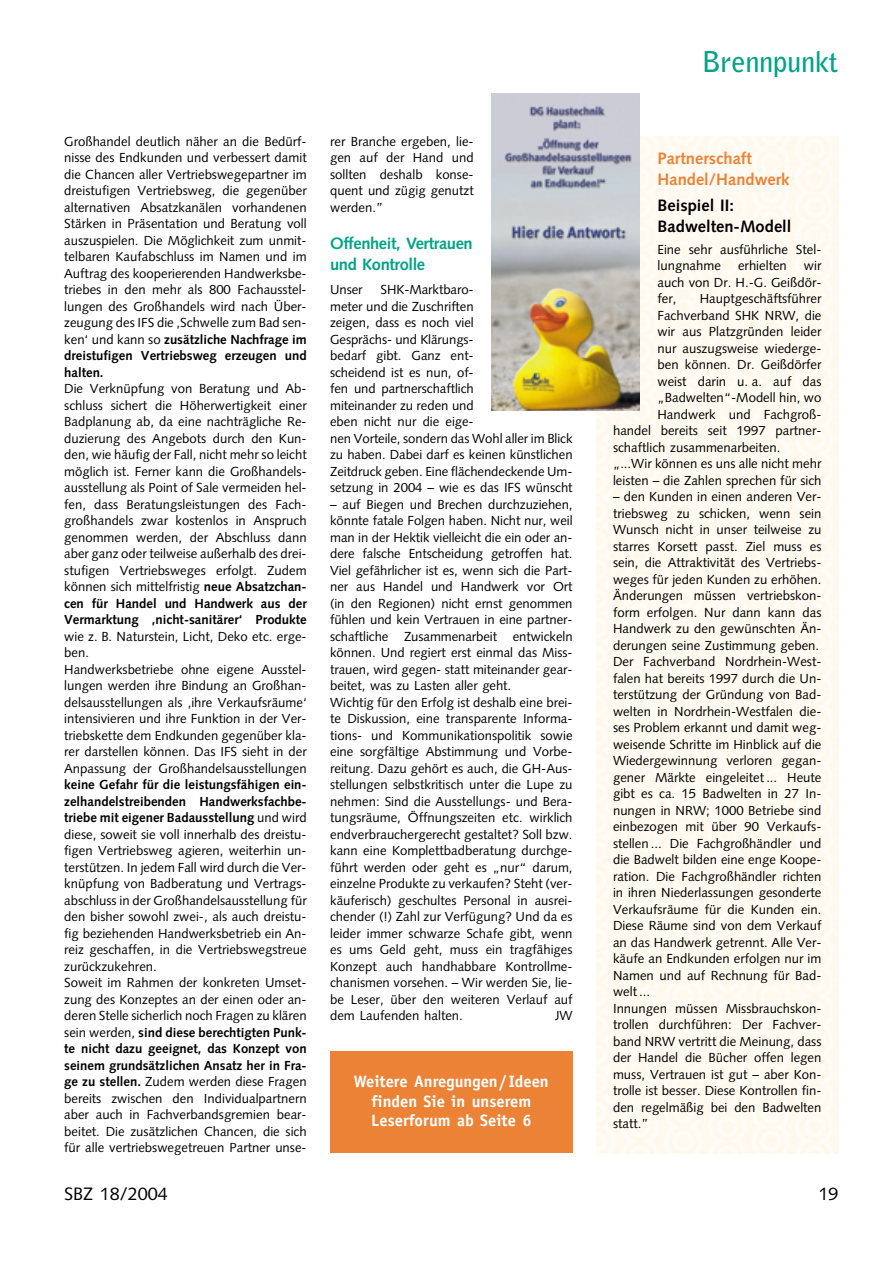
<style>
.page{position:relative;width:893px;height:1263px;background:#fff}
.page>*{position:absolute;margin:0;border:0;box-sizing:border-box;transform-origin:0 0}
.t1{font:700 28.5px "Bell Gothic";letter-spacing:-.01em;color:#00a286}
.t2{font:18px "Syntax";color:#000}
.t3{font:700 16.5px/19.5px "Officina Sans";color:#fff;text-align:center}
.t4{font:700 16.5px/21px "Syntax";letter-spacing:-.02em;color:#00a286}
.t5{font:700 16.5px/21px "Syntax";color:#ec8236}
.t6{font:700 16.5px/21px "Syntax";color:#000}
.t7{font:13.2px/16.5px "Syntax";color:#000}
.s1{font-weight:700}
</style>
<div class="page">
<div style="left:596px;top:136px;width:242px;height:530px;background:#fef9f0"></div>
<img style="left:491px;top:93px;width:148px;height:317px">
<div style="left:330px;top:1052px;width:242px;height:101px;background:#ec8236"></div>
<p class="t7" style="left:64px;top:134px;width:244px;text-align:justify">Großhandel deutlich näher an die Bedürf&shy;nisse des Endkunden und verbessert damit die Chancen aller Vertriebswegepartner im dreistufigen Vertriebsweg, die gegenüber alternativen Absatzkanälen vorhandenen Stärken in Präsentation und Beratung voll auszuspielen. Die Möglichkeit zum unmit&shy;telbaren Kaufabschluss im Namen und im Auftrag des kooperierenden Handwerksbe&shy;triebes in den mehr als 800 Fachausstel&shy;lungen des Großhandels wird nach Über&shy;zeugung des IFS die ,Schwelle zum Bad sen&shy;ken‘ und kann so <span class="s1">zusätzliche Nachfrage im dreistufigen Vertriebsweg erzeugen und halten.</span></p>
<p class="t7" style="left:64px;top:382px;width:244px;text-align:justify">Die Verknüpfung von Beratung und Ab&shy;schluss sichert die Höherwertigkeit einer Badplanung ab, da eine nachträgliche Re&shy;duzierung des Angebots durch den Kun&shy;den, wie häufig der Fall, nicht mehr so leicht möglich ist. Ferner kann die Großhandels&shy;ausstellung als Point of Sale vermeiden hel&shy;fen, dass Beratungsleistungen des Fach&shy;großhandels zwar kostenlos in Anspruch genommen werden, der Abschluss dann aber ganz oder teilweise außerhalb des drei&shy;stufigen Vertriebsweges erfolgt. Zudem können sich mittelfristig <span class="s1">neue Absatzchan&shy;cen für Handel und Handwerk aus der Vermarktung ,nicht-sanitärer‘ Produkte</span></p>
<p class="t7" style="left:64px;top:629px;width:244px">wie z. B. Naturstein, Licht, Deko etc. erge&shy;ben.<br>Handwerksbetriebe ohne eigene Ausstel&shy;lungen werden ihre Bindung an Großhan&shy;delsausstellungen als ,ihre Verkaufsräume‘ intensivieren und ihre Funktion in der Ver&shy;triebskette dem Endkunden gegenüber kla&shy;rer darstellen können. Das IFS sieht in der Anpassung der Großhandelsausstellungen</p>
<p class="t7" style="left:64px;top:778px;width:244px"><span class="s1">keine Gefahr für die leistungsfähigen ein&shy;zelhandelstreibenden Handwerksfachbe&shy;triebe mit eigener Badausstellung</span> und wird diese, soweit sie voll innerhalb des dreistu&shy;figen Vertriebsweg agieren, weiterhin un&shy;terstützen. In jedem Fall wird durch die Ver&shy;knüpfung von Badberatung und Vertrags&shy;abschluss in der Großhandelsausstellung für den bisher sowohl zwei-, als auch dreistu&shy;fig beziehenden Handwerksbetrieb ein An&shy;reiz geschaffen, in die Vertriebswegstreue zurückzukehren.<br>Soweit im Rahmen der konkreten Umset&shy;zung des Konzeptes an der einen oder an&shy;deren Stelle sicherlich noch Fragen zu klären sein werden, <span class="s1">sind diese berechtigten Punk&shy;te nicht dazu geeignet, das Konzept von seinem grundsätzlichen Ansatz her in Fra&shy;ge zu stellen.</span> Zudem werden diese Fragen bereits zwischen den Individualpartnern aber auch in Fachverbandsgremien bear&shy;beitet. Die zusätzlichen Chancen, die sich für alle vertriebswegetreuen Partner unse-</p>
<p class="t7" style="left:330px;top:134px;width:145px;text-align:justify">rer Branche ergeben, lie&shy;gen auf der Hand und sollten deshalb konse&shy;quent und zügig genutzt werden.”</p>
<p class="t4" style="left:330px;top:235px;width:144px">Offenheit, Vertrauen und Kontrolle</p>
<p class="t7" style="left:330px;top:283px;width:34px">Unser</p>
<p class="t7" style="left:330px;top:283px;width:244px;text-indent:50px">SHK-Marktbaro-<br>meter und die Zuschriften<br>zeigen, dass es noch viel<br>Gesprächs- und Klärungs-<br>bedarf gibt. Ganz ent-<br>scheidend ist es nun, of-<br>fen und partnerschaftlich<br>miteinander zu reden und<br>eben nicht nur die eige-<br>nen Vorteile, sondern das Wohl aller im Blick zu haben. Dabei darf es keinen künstlichen<br>Zeitdruck geben. Eine flächendeckende Um&shy;setzung in 2004 – wie es das IFS wünscht</p>
<p class="t7" style="left:330px;top:497px;width:244px">– auf Biegen und Brechen durchzuziehen, könnte fatale Folgen haben. Nicht nur, weil man in der Hektik vielleicht die ein oder an&shy;dere falsche Entscheidung getroffen hat.<br>Viel gefährlicher ist es, wenn sich die Part&shy;ner aus Handel und Handwerk vor Ort (in den Regionen) nicht ernst genommen fühlen und kein Vertrauen in eine partner&shy;schaftliche Zusammenarbeit entwickeln können. Und regiert erst einmal das Miss&shy;trauen, wird gegen- statt miteinander gear&shy;beitet, was zu Lasten aller geht.<br>Wichtig für den Erfolg ist deshalb eine brei&shy;te Diskussion, eine transparente Informa&shy;tions- und Kommunikationspolitik sowie eine sorgfältige Abstimmung und Vorbe&shy;reitung. Dazu gehört es auch, die GH-Aus&shy;stellungen selbstkritisch unter die Lupe zu nehmen: Sind die Ausstellungs- und Bera&shy;tungsräume, Öffnungszeiten etc. wirklich endverbrauchergerecht gestaltet? Soll bzw. kann eine Komplettbadberatung durchge&shy;führt werden oder geht es „nur“ darum, einzelne Produkte zu verkaufen? Steht (ver&shy;käuferisch) geschultes Personal in ausrei&shy;chender (!) Zahl zur Verfügung? Und da es leider immer schwarze Schafe gibt, wenn es ums Geld geht, muss ein tragfähiges Konzept auch handhabbare Kontrollme&shy;chanismen vorsehen. – Wir werden Sie, lie&shy;be Leser, über den weiteren Verlauf auf dem Laufenden halten.</p>
<p class="t7" style="left:555px;top:1009px;width:19px">JW</p>
<p class="t3" style="left:354px;top:1073px;width:196px">Weitere Anregungen/Ideen finden Sie in unserem<br>Leserforum ab Seite 6</p>
<h1 class="t1" style="left:702px;top:51px;width:138px">Brennpunkt</h1>
<p class="t5" style="left:657px;top:149px;width:133px">Partnerschaft<br>Handel/Handwerk</p>
<p class="t6" style="left:657px;top:196px;width:135px">Beispiel II:<br>Badwelten-Modell</p>
<p class="t7" style="left:657px;top:242px;width:165px">Eine sehr ausführliche Stel&shy;lungnahme</p>
<p class="t7" style="left:738px;top:259px;width:50px">erhielten</p>
<p class="t7" style="left:657px;top:259px;width:165px;text-align:justify;text-indent:146px">wir auch von Dr. H.-G. Geißdör&shy;fer,</p>
<p class="t7" style="left:699px;top:292px;width:123px">Hauptgeschäftsführer</p>
<p class="t7" style="left:657px;top:308px;width:165px">Fachverband SHK NRW, die</p>
<p class="t7" style="left:657px;top:325px;width:165px">wir aus Platzgründen leider</p>
<p class="t7" style="left:657px;top:341px;width:165px">nur auszugsweise wiederge-</p>
<p class="t7" style="left:657px;top:358px;width:165px">ben können. Dr. Geißdörfer</p>
<p class="t7" style="left:657px;top:374px;width:165px">weist darin u. a. auf das</p>
<p class="t7" style="left:657px;top:391px;width:165px">„Badwelten“-Modell hin, wo</p>
<p class="t7" style="left:657px;top:407px;width:165px">Handwerk und Fachgroß-</p>
<p class="t7" style="left:613px;top:424px;width:210px">handel bereits seit 1997 partner-</p>
<p class="t7" style="left:613px;top:440px;width:169px">schaftlich zusammenarbeiten.</p>
<p class="t7" style="left:613px;top:457px;width:210px">„...Wir können es uns alle nicht mehr</p>
<p class="t7" style="left:613px;top:473px;width:210px">leisten – die Zahlen sprechen für sich</p>
<p class="t7" style="left:613px;top:490px;width:210px">– den Kunden in einen anderen Ver&shy;triebsweg zu schicken, wenn sein Wunsch nicht in unser teilweise zu starres Korsett passt. Ziel muss es sein, die Attraktivität des Vertriebs&shy;weges für jeden Kunden zu erhöhen.<br>Änderungen müssen vertriebskon&shy;form erfolgen. Nur dann kann das Handwerk zu den gewünschten Än&shy;derungen seine Zustimmung geben.<br>Der Fachverband Nordrhein-West&shy;falen hat bereits 1997 durch die Un&shy;terstützung der Gründung von Bad&shy;welten in Nordrhein-Westfalen die&shy;ses Problem erkannt und damit weg&shy;weisende Schritte im Hinblick auf die Wiedergewinnung verloren gegan&shy;gener Märkte eingeleitet ... Heute gibt es ca. 15 Badwelten in 27 In&shy;nungen in NRW; 1000 Betriebe sind einbezogen mit über 90 Verkaufs&shy;stellen ... Die Fachgroßhändler und die Badwelt bilden eine enge Koope&shy;ration. Die Fachgroßhändler richten in ihren Niederlassungen gesonderte Verkaufsräume für die Kunden ein.<br>Diese Räume sind von dem Verkauf an das Handwerk getrennt. Alle Ver&shy;käufe an Endkunden erfolgen nur im Namen und auf Rechnung für Bad&shy;welt ...<br>Innungen müssen Missbrauchskon&shy;trollen durchführen: Der Fachver&shy;band NRW vertritt die Meinung, dass der Handel die Bücher offen legen muss, Vertrauen ist gut – aber Kon&shy;trolle ist besser. Diese Kontrollen fin&shy;den regelmäßig bei den Badwelten statt.”</p>
<h2 class="t2" style="left:64px;top:1186px;width:105px">SBZ 18/2004</h2>
<h2 class="t2" style="left:818px;top:1186px;width:22px">19</h2>
</div>
